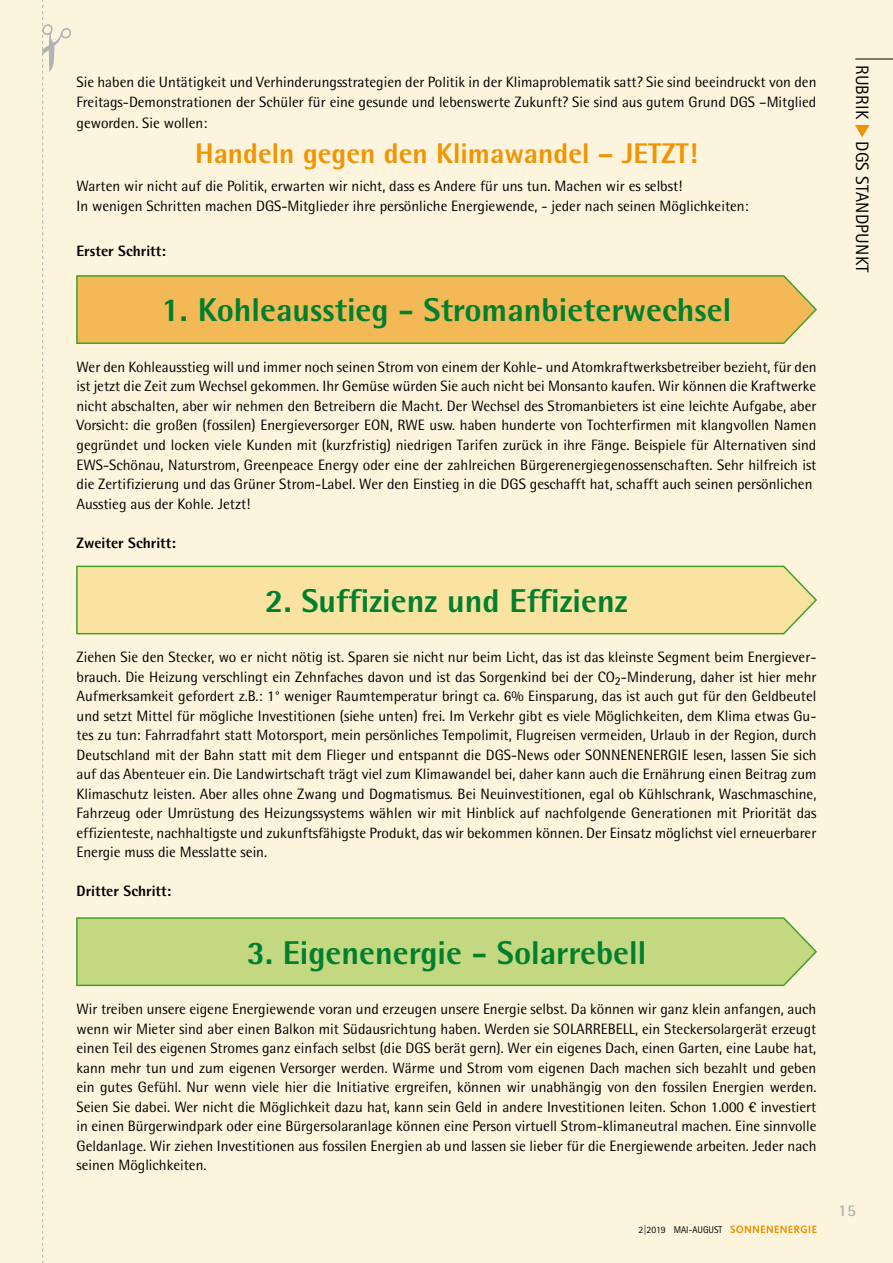
<style>
.page{position:relative;width:893px;height:1263px;background:#fcf4dd}
.page>*{position:absolute;margin:0;border:0;box-sizing:border-box;transform-origin:0 0}
.t1{font:800 33px "Rotis Semi Sans Std";color:#007f2f}
.t2{font:800 28.5px "Rotis Semi Sans Std";color:#f29400}
.t3{font:18px "Rotis Sans Serif Std";letter-spacing:.01em;color:#000}
.t4{font:700 16.5px "Rotis Semi Sans Std";color:#b1b3b4}
.t5{font:15px/19.5px "Rotis Semi Sans Std";color:#000}
.t6{font:800 15px "Rotis Semi Sans Std";color:#000}
.t7{font:9.75px "Rotis Sans Serif Std";color:#000}
.s1{color:#0076bd}
</style>
<div class="page">
<hr style="left:855px;top:59px;width:38px;height:1px;background:#000">
<svg style="left:855px;top:125px;width:14px;height:12px"></svg>
<svg style="left:730px;top:1225px;width:86px;height:8px"></svg>
<svg style="left:76px;top:275px;width:741px;height:69px;background:#ebb958"></svg>
<svg style="left:76px;top:565px;width:741px;height:70px;background:#f1e09d"></svg>
<svg style="left:76px;top:917px;width:741px;height:70px;background:#c0d680"></svg>
<svg style="left:42px;top:0;width:29px;height:1263px"></svg>
<p class="t5" style="left:77px;top:72px;width:741px">Sie haben die Untätigkeit und Verhinderungsstrategien der Politik in der Klimaproblematik satt? Sie sind beeindruckt von den<br>Freitags-Demonstrationen der Schüler für eine gesunde und lebenswerte Zukunft? Sie sind aus gutem Grund DGS –Mitglied</p>
<p class="t5" style="left:77px;top:113px;width:132px">geworden. Sie wollen:</p>
<h2 class="t2" style="left:195px;top:135px;width:504px">Handeln gegen den Klimawandel – JETZT!</h2>
<p class="t5" style="left:77px;top:176px;width:673px">Warten wir nicht auf die Politik, erwarten wir nicht, dass es Andere für uns tun. Machen wir es selbst!<br>In wenigen Schritten machen DGS-Mitglieder ihre persönliche Energiewende, - jeder nach seinen Möglichkeiten:</p>
<p class="t6" style="left:77px;top:242px;width:91px">Erster Schritt:</p>
<h1 class="t1" style="left:162px;top:289px;width:571px">1. Kohleausstieg - Stromanbieterwechsel</h1>
<p class="t5" style="left:77px;top:357px;width:741px">Wer den Kohleausstieg will und immer noch seinen Strom von einem der Kohle- und Atomkraftwerksbetreiber bezieht, für den ist jetzt die Zeit zum Wechsel gekommen. Ihr Gemüse würden Sie auch nicht bei Monsanto kaufen. Wir können die Kraftwerke nicht abschalten, aber wir nehmen den Betreibern die Macht. Der Wechsel des Stromanbieters ist eine leichte Aufgabe, aber Vorsicht: die großen (fossilen) Energieversorger EON, RWE usw. haben hunderte von Tochterfirmen mit klangvollen Namen gegründet und locken viele Kunden mit (kurzfristig) niedrigen Tarifen zurück in ihre Fänge. Beispiele für Alternativen sind EWS-Schönau, Naturstrom, Greenpeace Energy oder eine der zahlreichen Bürgerenergiegenossenschaften. Sehr hilfreich ist die Zertifizierung und das Grüner Strom-Label. Wer den Einstieg in die DGS geschafft hat, schafft auch seinen persönlichen Ausstieg aus der Kohle. Jetzt!</p>
<p class="t6" style="left:77px;top:533px;width:101px">Zweiter Schritt:</p>
<h1 class="t1" style="left:265px;top:580px;width:364px">2. Suffizienz und Effizienz</h1>
<p class="t5" style="left:77px;top:647px;width:741px;text-align:justify">Ziehen Sie den Stecker, wo er nicht nötig ist. Sparen sie nicht nur beim Licht, das ist das kleinste Segment beim Energiever&shy;brauch. Die Heizung verschlingt ein Zehnfaches davon und ist das Sorgenkind bei der CO<sub>2</sub>-Minderung, daher ist hier mehr Aufmerksamkeit gefordert z.B.: 1° weniger Raumtemperatur bringt ca. 6% Einsparung, das ist auch gut für den Geldbeutel und setzt Mittel für mögliche Investitionen (siehe unten) frei. Im Verkehr gibt es viele Möglichkeiten, dem Klima etwas Gu&shy;tes zu tun: Fahrradfahrt statt Motorsport, mein persönliches Tempolimit, Flugreisen vermeiden, Urlaub in der Region, durch Deutschland mit der Bahn statt mit dem Flieger und entspannt die DGS-News oder SONNENENERGIE lesen, lassen Sie sich auf das Abenteuer ein. Die Landwirtschaft trägt viel zum Klimawandel bei, daher kann auch die Ernährung einen Beitrag zum Klimaschutz leisten. Aber alles ohne Zwang und Dogmatismus. Bei Neuinvestitionen, egal ob Kühlschrank, Waschmaschine, Fahrzeug oder Umrüstung des Heizungssystems wählen wir mit Hinblick auf nachfolgende Generationen mit Priorität das effizienteste, nachhaltigste und zukunftsfähigste Produkt, das wir bekommen können. Der Einsatz möglichst viel erneuerbarer Energie muss die Messlatte sein.</p>
<p class="t6" style="left:77px;top:882px;width:96px">Dritter Schritt:</p>
<h1 class="t1" style="left:247px;top:932px;width:401px">3. Eigenenergie - Solarrebell</h1>
<p class="t5" style="left:77px;top:999px;width:741px;text-align:justify">Wir treiben unsere eigene Energiewende voran und erzeugen unsere Energie selbst. Da können wir ganz klein anfangen, auch wenn wir Mieter sind aber einen Balkon mit Südausrichtung haben. Werden sie SOLARREBELL, ein Steckersolargerät erzeugt einen Teil des eigenen Stromes ganz einfach selbst (die DGS berät gern). Wer ein eigenes Dach, einen Garten, eine Laube hat, kann mehr tun und zum eigenen Versorger werden. Wärme und Strom vom eigenen Dach machen sich bezahlt und geben ein gutes Gefühl. Nur wenn viele hier die Initiative ergreifen, können wir unabhängig von den fossilen Energien werden.<br>Seien Sie dabei. Wer nicht die Möglichkeit dazu hat, kann sein Geld in andere Investitionen leiten. Schon 1.000 € investiert in einen Bürgerwindpark oder eine Bürgersolaranlage können eine Person virtuell Strom-klimaneutral machen. Eine sinnvolle Geldanlage. Wir ziehen Investitionen aus fossilen Energien ab und lassen sie lieber für die Energiewende arbeiten. Jeder nach seinen Möglichkeiten.</p>
<p class="t7" style="left:638px;top:1223px;width:85px">2|2019 MAI-AUGUST</p>
<p class="t3" style="left:873px;top:65px;width:209px;rotate:90deg">RUBRIK <span class="s1">◆</span> DGS STANDPUNKT</p>
<p class="t4" style="left:838px;top:1200px;width:19px">15</p>
</div>
